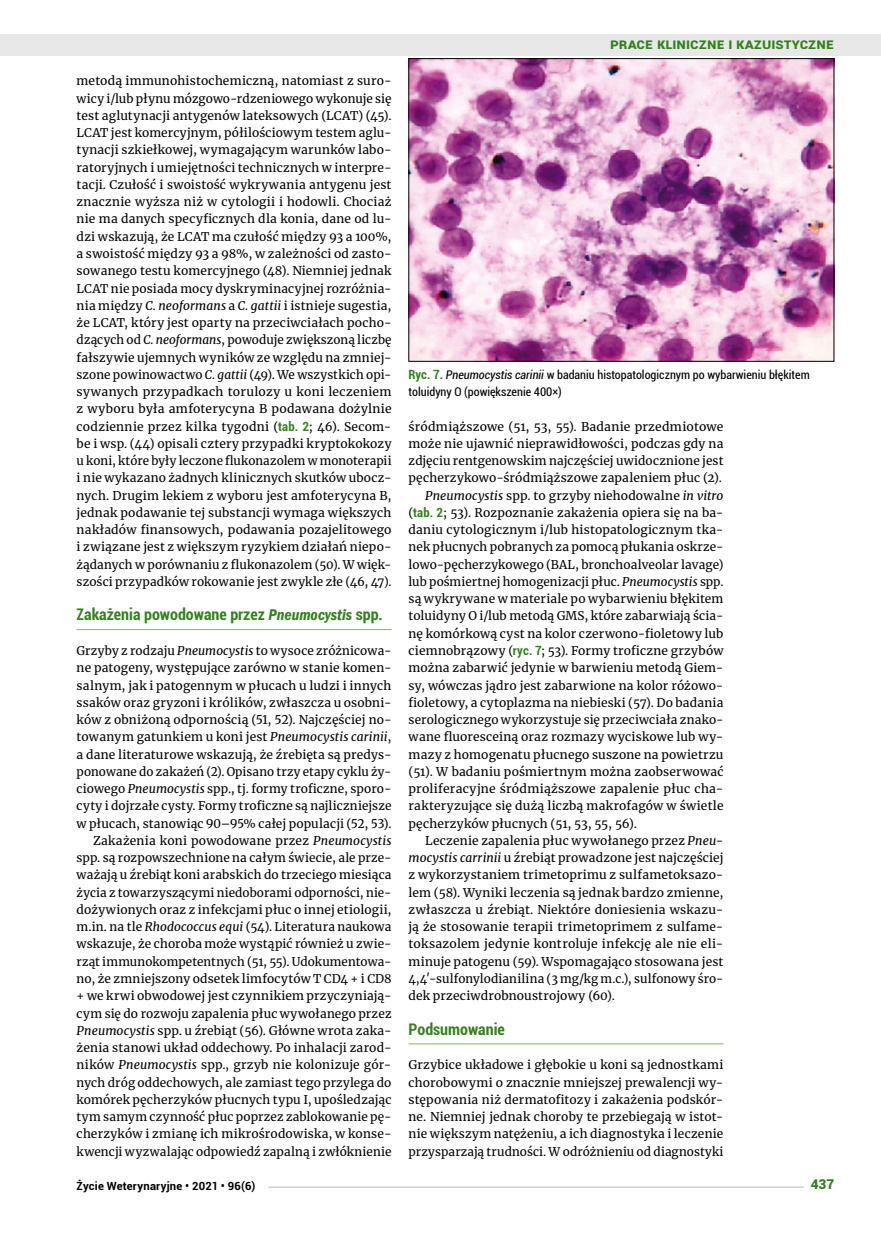
<style>
.page{position:relative;width:881px;height:1234px;background:#fff}
.page>*{position:absolute;margin:0;border:0;box-sizing:border-box;transform-origin:0 0}
.t1{font:700 condensed 16.05px "Roboto";color:#32821c}
.t2{font:700 15px "Roboto";color:#32821c}
.t3{font:900 13.5px "Roboto";color:#32821c}
.t4{font:12px/17.2px "Merriweather";letter-spacing:.015em;color:#000;text-align:justify}
.t5{font:condensed 12px/17.2px "Roboto";color:#000}
.t6{font:700 11.25px "Roboto";letter-spacing:.02em;color:#000}
.s1{font-style:italic}
.s2{font-family:"Roboto";font-weight:700;font-stretch:condensed;font-size:12.75px;color:#32821c}
.s3{font-family:"Franklin Gothic CEEF";font-weight:600;font-style:italic}
.s4{font-weight:700;font-size:12.75px;color:#32821c}
</style>
<div class="page">
<hr style="left:77px;top:629px;width:314px;height:1px;background:#96ba7b">
<hr style="left:408px;top:1043px;width:315px;height:1px;background:#96ba7b">
<img style="left:410px;top:60px;width:421px;height:299px">
<div style="left:408px;top:58px;width:425px;height:303px;border:1px solid #000"></div>
<div style="left:0;top:35px;width:880px;height:21px;background:#e8e8e8"></div>
<hr style="left:268px;top:1186px;width:565px;height:1px;background:#d2d1d1">
<div style="left:804px;top:1178px;width:29px;height:15px;background:#fff"></div>
<p class="t4" style="left:77px;top:72px;width:316px">metodą immunohistochemiczną, natomiast z suro&shy;wicy i/lub płynu mózgowo-rdzeniowego wykonuje się test aglutynacji antygenów lateksowych (LCAT) (45).<br>LCAT jest komercyjnym, półilościowym testem aglu&shy;tynacji szkiełkowej, wymagającym warunków labo&shy;ratoryjnych i umiejętności technicznych w interpre&shy;tacji. Czułość i swoistość wykrywania antygenu jest znacznie wyższa niż w cytologii i hodowli. Chociaż nie ma danych specyficznych dla konia, dane od lu&shy;dzi wskazują, że LCAT ma czułość między 93 a 100%, a swoistość między 93 a 98%, w zależności od zasto&shy;sowanego testu komercyjnego (48). Niemniej jednak LCAT nie posiada mocy dyskryminacyjnej rozróżnia&shy;nia między <span class="s1">C. neoformans</span> a <span class="s1">C. gattii</span> i istnieje sugestia, że LCAT, który jest oparty na przeciwciałach pocho&shy;dzących od <span class="s1">C. neoformans</span>, powoduje zwiększoną liczbę fałszywie ujemnych wyników ze względu na zmniej&shy;szone powinowactwo <span class="s1">C. gattii</span> (49). We wszystkich opi&shy;sywanych przypadkach torulozy u koni leczeniem z wyboru była amfoterycyna B podawana dożylnie codziennie przez kilka tygodni (<span class="s2">tab. 2</span>; 46). Secom&shy;be i wsp. (44) opisali cztery przypadki kryptokokozy u koni, które były leczone flukonazolem w monoterapii i nie wykazano żadnych klinicznych skutków ubocz&shy;nych. Drugim lekiem z wyboru jest amfoterycyna B, jednak podawanie tej substancji wymaga większych nakładów finansowych, podawania pozajelitowego i związane jest z większym ryzykiem działań niepo&shy;żądanych w porównaniu z flukonazolem (50). W więk&shy;szości przypadków rokowanie jest zwykle złe (46, 47).</p>
<h1 class="t1" style="left:77px;top:603px;width:308px">Zakażenia powodowane przez <span class="s3">Pneumocystis</span> spp.</h1>
<p class="t4" style="left:77px;top:641px;width:316px;text-align:right">Grzyby z rodzaju <span class="s1">Pneumocystis</span> to wysoce zróżnicowa&shy;ne patogeny, występujące zarówno w stanie komen&shy;salnym, jak i patogennym w płucach u ludzi i innych ssaków oraz gryzoni i królików, zwłaszcza u osobni&shy;ków z obniżoną odpornością (51, 52). Najczęściej no&shy;towanym gatunkiem u koni jest <span class="s1">Pneumocystis carinii</span>, a dane literaturowe wskazują, że źrebięta są predys&shy;ponowane do zakażeń (2). Opisano trzy etapy cyklu ży&shy;ciowego <span class="s1">Pneumocystis</span> spp., tj. formy troficzne, sporo&shy;cyty i dojrzałe cysty. Formy troficzne są najliczniejsze w płucach, stanowiąc 90–95% całej populacji (52, 53).<br>Zakażenia koni powodowane przez <span class="s1">Pneumocystis </span>spp. są rozpowszechnione na całym świecie, ale prze&shy;ważają u źrebiąt koni arabskich do trzeciego miesiąca życia z towarzyszącymi niedoborami odporności, nie&shy;dożywionych oraz z infekcjami płuc o innej etiologii, m.in. na tle <span class="s1">Rhodococcus equi</span> (54). Literatura naukowa wskazuje, że choroba może wystąpić również u zwie&shy;rząt immunokompetentnych (51, 55). Udokumentowa&shy;no, że zmniejszony odsetek limfocytów T CD4 + i CD8 + we krwi obwodowej jest czynnikiem przyczyniają&shy;cym się do rozwoju zapalenia płuc wywołanego przez <span class="s1">Pneumocystis</span> spp. u źrebiąt (56). Główne wrota zaka&shy;żenia stanowi układ oddechowy. Po inhalacji zarod&shy;ników <span class="s1">Pneumocystis</span> spp., grzyb nie kolonizuje gór&shy;nych dróg oddechowych, ale zamiast tego przylega do komórek pęcherzyków płucnych typu I, upośledzając tym samym czynność płuc poprzez zablokowanie pę&shy;cherzyków i zmianę ich mikrośrodowiska, w konse&shy;kwencji wyzwalając odpowiedź zapalną i zwłóknienie</p>
<p class="t2" style="left:610px;top:33px;width:225px">Prace kliniczne i kazuistyczne</p>
<p class="t5" style="left:408px;top:365px;width:402px"><span class="s4">Ryc. 7.</span> <span class="s1">Pneumocystis carinii</span> w badaniu histopatologicznym po wybarwieniu błękitem toluidyny O (powiększenie 400×)</p>
<p class="t4" style="left:408px;top:417px;width:316px">śródmiąższowe (51, 53, 55). Badanie przedmiotowe</p>
<p class="t4" style="left:408px;top:434px;width:316px">może nie ujawnić nieprawidłowości, podczas gdy na</p>
<p class="t4" style="left:408px;top:451px;width:316px">zdjęciu rentgenowskim najczęściej uwidocznione jest</p>
<p class="t4" style="left:408px;top:469px;width:315px">pęcherzykowo-śródmiąższowe zapaleniem płuc (2).</p>
<p class="t4" style="left:425px;top:486px;width:300px"><span class="s1">Pneumocystis</span> spp. to grzyby niehodowalne <span class="s1">in vitro</span></p>
<p class="t4" style="left:408px;top:503px;width:316px">(<span class="s2">tab. 2</span>; 53). Rozpoznanie zakażenia opiera się na ba-</p>
<p class="t4" style="left:408px;top:520px;width:316px">daniu cytologicznym i/lub histopatologicznym tka-</p>
<p class="t4" style="left:408px;top:538px;width:316px">nek płucnych pobranych za pomocą płukania oskrze-</p>
<p class="t4" style="left:408px;top:555px;width:316px">lowo-pęcherzykowego (BAL, bronchoalveolar lavage)</p>
<p class="t4" style="left:408px;top:572px;width:316px">lub pośmiertnej homogenizacji płuc. <span class="s1">Pneumocystis</span> spp.</p>
<p class="t4" style="left:408px;top:589px;width:316px">są wykrywane w materiale po wybarwieniu błękitem</p>
<p class="t4" style="left:408px;top:607px;width:316px">toluidyny O i/lub metodą GMS, które zabarwiają ścia-</p>
<p class="t4" style="left:408px;top:624px;width:316px">nę komórkową cyst na kolor czerwono-fioletowy lub</p>
<p class="t4" style="left:408px;top:641px;width:316px">ciemnobrązowy (<span class="s2">ryc. 7</span>; 53). Formy troficzne grzybów</p>
<p class="t4" style="left:408px;top:658px;width:316px">można zabarwić jedynie w barwieniu metodą Giem-</p>
<p class="t4" style="left:408px;top:676px;width:316px">sy, wówczas jądro jest zabarwione na kolor różowo-</p>
<p class="t4" style="left:408px;top:693px;width:316px">fioletowy, a cytoplazma na niebieski (57). Do badania</p>
<p class="t4" style="left:408px;top:710px;width:316px">serologicznego wykorzystuje się przeciwciała znako-</p>
<p class="t4" style="left:408px;top:727px;width:316px">wane fluoresceiną oraz rozmazy wyciskowe lub wy-</p>
<p class="t4" style="left:408px;top:745px;width:316px">mazy z homogenatu płucnego suszone na powietrzu</p>
<p class="t4" style="left:408px;top:762px;width:316px">(51). W badaniu pośmiertnym można zaobserwować</p>
<p class="t4" style="left:408px;top:779px;width:316px">proliferacyjne śródmiąższowe zapalenie płuc cha-</p>
<p class="t4" style="left:408px;top:796px;width:316px">rakteryzujące się dużą liczbą makrofagów w świetle</p>
<p class="t4" style="left:408px;top:814px;width:230px">pęcherzyków płucnych (51, 53, 55, 56).</p>
<p class="t4" style="left:425px;top:831px;width:300px">Leczenie zapalenia płuc wywołanego przez <span class="s1">Pneu-</span></p>
<p class="t4" style="left:408px;top:848px;width:316px"><span class="s1">mocystis carrinii</span> u źrebiąt prowadzone jest najczęściej</p>
<p class="t4" style="left:408px;top:865px;width:316px">z wykorzystaniem trimetoprimu z sulfametoksazo-</p>
<p class="t4" style="left:408px;top:883px;width:316px">lem (58). Wyniki leczenia są jednak bardzo zmienne,</p>
<p class="t4" style="left:408px;top:900px;width:316px">zwłaszcza u źrebiąt. Niektóre doniesienia wskazu-</p>
<p class="t4" style="left:408px;top:917px;width:316px">ją że stosowanie terapii trimetoprimem z sulfame-</p>
<p class="t4" style="left:408px;top:934px;width:316px">toksazolem jedynie kontroluje infekcję ale nie eli-</p>
<p class="t4" style="left:408px;top:952px;width:316px">minuje patogenu (59). Wspomagająco stosowana jest</p>
<p class="t4" style="left:408px;top:969px;width:316px">4,4′-sulfonylodianilina (3 mg/kg m.c.), sulfonowy śro-</p>
<p class="t4" style="left:408px;top:986px;width:208px">dek przeciwdrobnoustrojowy (60).</p>
<h1 class="t1" style="left:408px;top:1017px;width:98px">Podsumowanie</h1>
<p class="t4" style="left:408px;top:1055px;width:316px">Grzybice układowe i głębokie u koni są jednostkami chorobowymi o znacznie mniejszej prewalencji wy&shy;stępowania niż dermatofitozy i zakażenia podskór&shy;ne. Niemniej jednak choroby te przebiegają w istot&shy;nie większym natężeniu, a ich diagnostyka i leczenie przysparzają trudności. W odróżnieniu od diagnostyki</p>
<p class="t6" style="left:77px;top:1177px;width:180px">Życie Weterynaryjne • 2021 • 96(6)</p>
<p class="t3" style="left:810px;top:1174px;width:25px">437</p>
</div>
